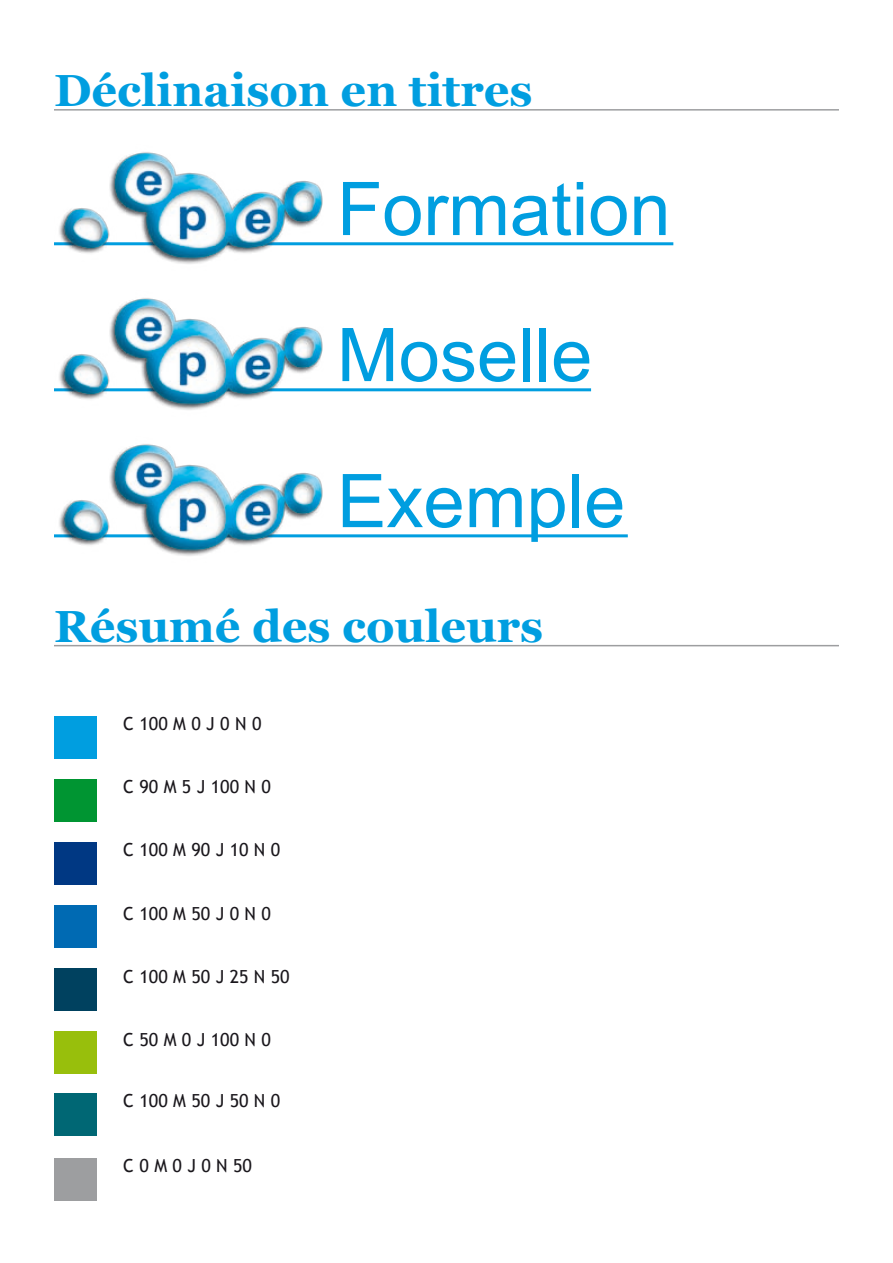
<style>
.page{position:relative;width:893px;height:1263px;background:#fff}
.page>*{position:absolute;margin:0;border:0;box-sizing:border-box;transform-origin:0 0}
.t1{font:74.1px/145.9px "Arial";color:#009ee0}
.t2{font:700 45px "Georgia";color:#009ee0}
.t3{font:18px "Trebuchet MS";color:#1a171c}
</style>
<div class="page">
<hr style="left:54px;top:109px;width:785px;height:2px;background:#9d9ea0">
<hr style="left:54px;top:242px;width:619px;height:3px;background:#009ee0">
<img style="left:54px;top:152px;width:280px;height:112px">
<hr style="left:54px;top:388px;width:537px;height:3px;background:#009ee0">
<img style="left:54px;top:298px;width:280px;height:112px">
<hr style="left:54px;top:534px;width:574px;height:3px;background:#009ee0">
<img style="left:54px;top:444px;width:280px;height:112px">
<hr style="left:54px;top:645px;width:785px;height:1px;background:#9d9ea0">
<div style="left:54px;top:716px;width:43px;height:43px;background:#009ee0"></div>
<div style="left:54px;top:779px;width:43px;height:43px;background:#009532"></div>
<div style="left:54px;top:842px;width:43px;height:43px;background:#003883"></div>
<div style="left:54px;top:905px;width:43px;height:43px;background:#006ab3"></div>
<div style="left:54px;top:968px;width:43px;height:43px;background:#00415f"></div>
<div style="left:54px;top:1031px;width:43px;height:43px;background:#98bf0c"></div>
<div style="left:54px;top:1093px;width:43px;height:42px;background:#006774"></div>
<div style="left:54px;top:1158px;width:43px;height:42px;background:#9d9ea0"></div>
<h2 class="t2" style="left:54px;top:62px;width:480px">Déclinaison en titres</h2>
<h1 class="t1" style="left:337px;top:137px;width:335px">Formation<br>Moselle<br>Exemple</h1>
<h2 class="t2" style="left:54px;top:598px;width:491px">Résumé des couleurs</h2>
<p class="t3" style="left:123px;top:713px;width:140px">C 100 M 0 J 0 N 0</p>
<p class="t3" style="left:123px;top:776px;width:149px">C 90 M 5 J 100 N 0</p>
<p class="t3" style="left:123px;top:839px;width:158px">C 100 M 90 J 10 N 0</p>
<p class="t3" style="left:123px;top:902px;width:149px">C 100 M 50 J 0 N 0</p>
<p class="t3" style="left:123px;top:965px;width:168px">C 100 M 50 J 25 N 50</p>
<p class="t3" style="left:123px;top:1029px;width:149px">C 50 M 0 J 100 N 0</p>
<p class="t3" style="left:123px;top:1090px;width:158px">C 100 M 50 J 50 N 0</p>
<p class="t3" style="left:123px;top:1155px;width:130px">C 0 M 0 J 0 N 50</p>
</div>
